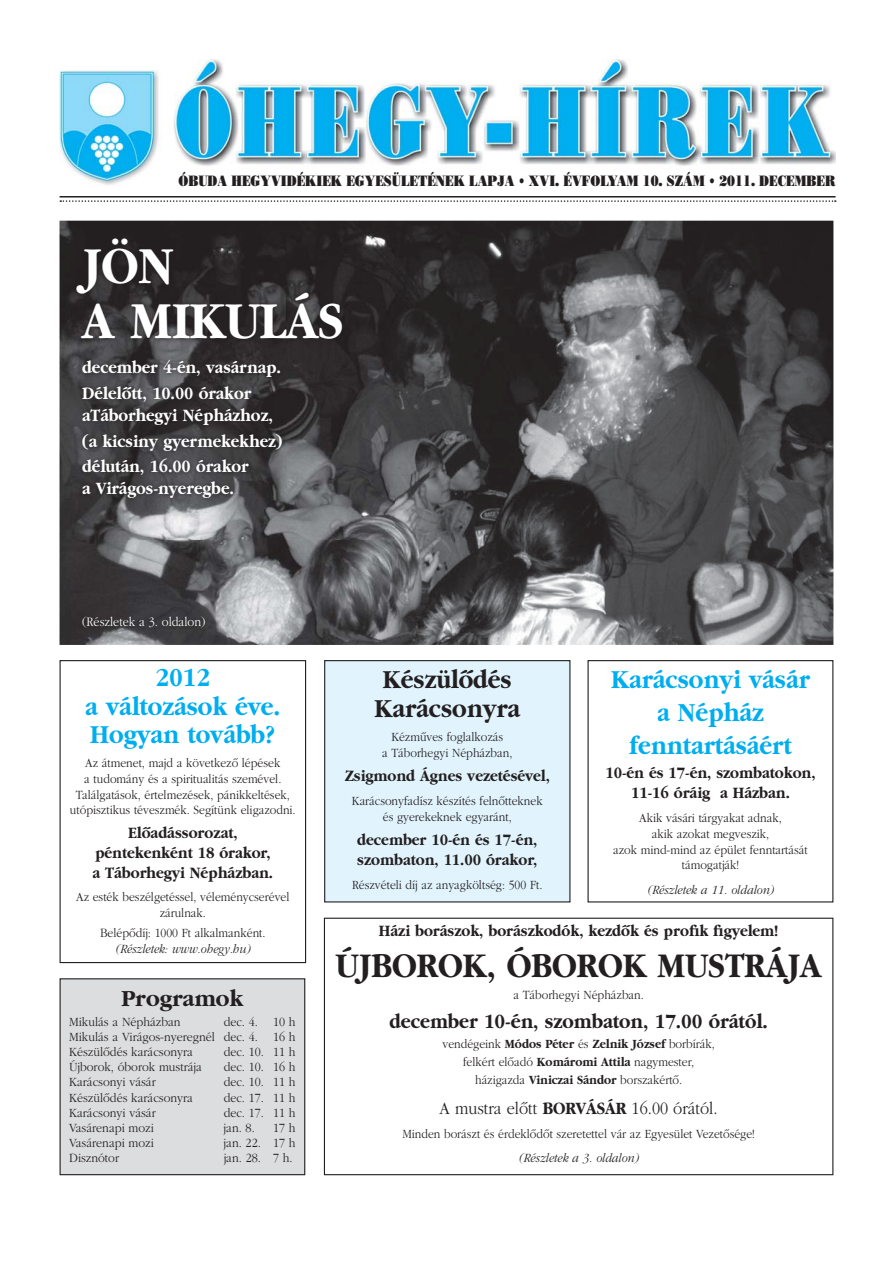
<style>
.page{position:relative;width:893px;height:1263px;background:#fff}
.page>*{position:absolute;margin:0;border:0;box-sizing:border-box;transform-origin:0 0}
.t1{font:54px/55.8px "Garamond H Bold";color:#fff;scale:.9 1}
.t2{font:36px "Garamond H Bold";color:#231f20;scale:.9 1}
.t3{font:27px/33px "Garamond H Bold";color:#00aeef;text-align:center;scale:.9 1}
.t4{font:27px/28.5px "Garamond H Bold";color:#231f20;text-align:center;scale:.9 1}
.t5{font:24px "Garamond H Bold";color:#231f20;scale:.95 1}
.t6{font:21px "Garamond H Bold";color:#231f20;scale:.9 1}
.t7{font:18px/25.8px "Garamond H Bold";color:#fff;scale:.9 1}
.t8{font:18px "Garamond H Light";color:#231f20;scale:.9 1}
.t9{font:16.5px/19.8px "Garamond H Bold";color:#231f20;text-align:center;scale:.9 1}
.t10{font:15px "H Bodoni Poster";color:#231f20;scale:.79 1}
.t11{font:13.5px "Garamond H Light";color:#fff;scale:.9 1}
.t12{font:13.05px/15.6px "Garamond H Light";color:#231f20;text-align:center;scale:.9 1}
.t13{font:13.05px/15.1px "Garamond H Light";color:#231f20;text-align:justify;scale:.92 1}
.t14{font:italic 13.05px "Garamond H Light";color:#231f20;scale:.9 1}
.t15{font:13.05px "Garamond H Bold";color:#231f20;scale:.9 1}
.s1{font-family:"Garamond H Light"}
.s2{font-family:"Garamond H Bold"}
</style>
<div class="page">
<svg style="left:60px;top:200px;width:776px;height:2px"></svg>
<hr style="left:60px;top:196px;width:776px;height:1px;background:#231f20">
<img style="left:60px;top:60px;width:776px;height:125px">
<div style="left:60px;top:979px;width:245px;height:196px;background:#dcddde"></div>
<div style="left:60px;top:978px;width:245px;height:197px;border:1px solid #231f20"></div>
<img style="left:60px;top:221px;width:773px;height:424px">
<div style="left:60px;top:660px;width:246px;height:303px;border:1px solid #231f20"></div>
<div style="left:324px;top:918px;width:509px;height:257px;border:1px solid #231f20"></div>
<div style="left:325px;top:661px;width:245px;height:241px;background:#e1f4fd"></div>
<div style="left:324px;top:660px;width:246px;height:242px;border:1px solid #231f20"></div>
<img style="left:72px;top:233px;width:322px;height:411px">
<p class="t10" style="left:179px;top:175px;width:833px">ÓBUDA HEGYVIDÉKIEK EGYESÜLETÉNEK LAPJA • XVI. ÉVFOLYAM 10. SZÁM • 2011. DECEMBER</p>
<h1 class="t1" style="left:82px;top:242px;width:292px">JÖN<br>A MIKULÁS</h1>
<h3 class="t7" style="left:82px;top:356px;width:222px">december 4-én, vasárnap.<br>Délelôtt, 10.00 órakor</h3>
<h3 class="t7" style="left:82px;top:403px;width:224px">aTáborhegyi Népházhoz, (a kicsiny gyermekekhez) délután, 16.00 órakor</h3>
<h3 class="t7" style="left:82px;top:477px;width:170px">a Virágos-nyeregbe.</h3>
<p class="t11" style="left:82px;top:617px;width:139px">(Részletek a 3. oldalon)</p>
<h3 class="t3" style="left:85px;top:665px;width:218px;line-height:28.5px">2012<br>a változások éve.<br>Hogyan tovább?</h3>
<p class="t12" style="left:70px;top:756px;width:252px">Az átmenet, majd a következô lépések<br>a tudomány és a spiritualitás szemével.<br>Találgatások, értelmezések, pánikkeltések, utópisztikus téveszmék. Segítünk eligazodni.</p>
<p class="t9" style="left:93px;top:825px;width:202px">Elôadássorozat, péntekenként 18 órakor, a Táborhegyi Népházban.</p>
<p class="t12" style="left:76px;top:890px;width:238px">Az esték beszélgetéssel, véleménycserével zárulnak.</p>
<p class="t12" style="left:100px;top:926px;width:185px">Belépôdíj: 1000 Ft alkalmanként.</p>
<p class="t14" style="left:115px;top:944px;width:152px">(Részletek: www.ohegy.hu)</p>
<h3 class="t5" style="left:122px;top:989px;width:130px">Programok</h3>
<p class="t13" style="left:69px;top:1015px;width:123px">Mikulás a Népházban</p>
<p class="t13" style="left:69px;top:1015px;width:248px;text-indent:155px">dec. 4. 10 h Mikulás a Virágos-nyeregnél dec. 4. 16 h Készülôdés karácsonyra</p>
<p class="t13" style="left:224px;top:1045px;width:80px">dec. 10. 11 h</p>
<p class="t13" style="left:69px;top:1060px;width:146px">Újborok, óborok mustrája</p>
<p class="t13" style="left:224px;top:1060px;width:80px">dec. 10. 16 h</p>
<p class="t13" style="left:69px;top:1076px;width:96px">Karácsonyi vásár</p>
<p class="t13" style="left:224px;top:1076px;width:80px">dec. 10. 11 h</p>
<p class="t13" style="left:69px;top:1091px;width:136px">Készülôdés karácsonyra</p>
<p class="t13" style="left:224px;top:1091px;width:80px">dec. 17. 11 h</p>
<p class="t13" style="left:69px;top:1106px;width:96px">Karácsonyi vásár</p>
<p class="t13" style="left:224px;top:1106px;width:80px">dec. 17. 11 h</p>
<p class="t13" style="left:69px;top:1121px;width:94px">Vasárenapi mozi</p>
<p class="t13" style="left:224px;top:1121px;width:35px">jan. 8.</p>
<p class="t13" style="left:273px;top:1121px;width:26px">17 h</p>
<p class="t13" style="left:69px;top:1136px;width:94px">Vasárenapi mozi</p>
<p class="t13" style="left:224px;top:1136px;width:80px">jan. 22. 17 h</p>
<p class="t13" style="left:69px;top:1151px;width:56px">Disznótor</p>
<p class="t13" style="left:224px;top:1151px;width:77px">jan. 28. 7 h.</p>
<h3 class="t4" style="left:374px;top:668px;width:164px">Készülôdés<br>Karácsonyra</h3>
<p class="t12" style="left:382px;top:730px;width:146px">Kézmûves foglalkozás<br>a Táborhegyi Népházban,</p>
<p class="t9" style="left:345px;top:767px;width:229px">Zsigmond Ágnes vezetésével,</p>
<p class="t12" style="left:352px;top:794px;width:213px">Karácsonyfadísz készítés felnôtteknek és gyerekeknek egyaránt,</p>
<p class="t9" style="left:357px;top:831px;width:202px;text-align:left">december 10-én és 17-én, szombaton, 11.00 órakor,</p>
<p class="t12" style="left:352px;top:878px;width:213px">Részvételi díj az anyagköltség: 500 Ft.</p>
<h3 class="t3" style="left:611px;top:665px;width:222px">Karácsonyi vásár a Népház fenntartásáért</h3>
<p class="t9" style="left:605px;top:764px;width:235px">10-én és 17-én, szombatokon,<br>11-16 óráig a Házban.</p>
<p class="t12" style="left:613px;top:811px;width:218px">Akik vásári tárgyakat adnak,<br>akik azokat megveszik,<br>azok mind-mind az épület fenntartását támogatják!</p>
<p class="t14" style="left:647px;top:884px;width:142px">(Részletek a 11. oldalon)</p>
<p class="t9" style="left:379px;top:922px;width:445px">Házi borászok, borászkodók, kezdôk és profik figyelem!</p>
<h2 class="t2" style="left:336px;top:952px;width:541px">ÚJBOROK, ÓBOROK MUSTRÁJA</h2>
<p class="t12" style="left:513px;top:988px;width:146px">a Táborhegyi Népházban.</p>
<h3 class="t6" style="left:390px;top:1013px;width:422px">december 10-én, szombaton, 17.00 órától.</h3>
<p class="t15" style="left:442px;top:1039px;width:304px"><span class="s1">vendégeink</span> Módos Péter <span class="s1">és</span> Zelnik József <span class="s1">borbírák,</span></p>
<p class="t12" style="left:463px;top:1054px;width:258px;line-height:17.9px">felkért elôadó <span class="s2">Komáromi Attila</span> nagymester, házigazda <span class="s2">Viniczai Sándor</span> borszakértô.</p>
<h3 class="t8" style="left:440px;top:1101px;width:310px">A mustra elôtt <span class="s2">BORVÁSÁR</span> 16.00 órától.</h3>
<p class="t12" style="left:402px;top:1127px;width:393px">Minden borászt és érdeklôdôt szeretettel vár az Egyesület Vezetôsége!</p>
<p class="t14" style="left:519px;top:1153px;width:135px">(Részletek a 3. oldalon)</p>
</div>
